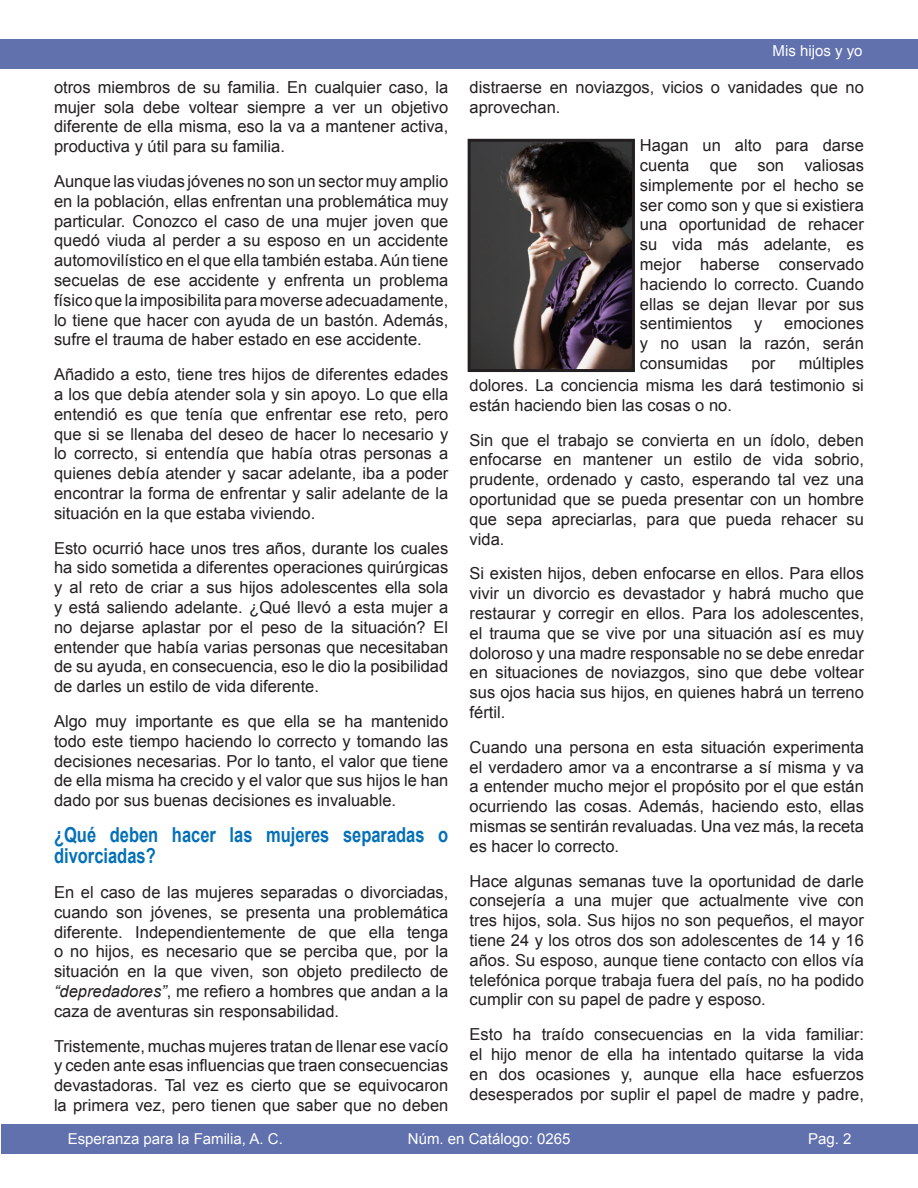
<style>
.page{position:relative;width:918px;height:1188px;background:#fff}
.page>*{position:absolute;margin:0;border:0;box-sizing:border-box;transform-origin:0 0}
.t1{font:700 20.7px/21px "Arial";color:#0470b7;scale:.8 1}
.t2{font:16.5px/19.8px "Arial";color:#231f20;text-align:justify}
.t3{font:15px "Arial";color:#fff}
.s1{font-style:italic}
</style>
<div class="page">
<div style="left:1px;top:1124px;width:917px;height:29px;background:#6171ae"></div>
<div style="left:0;top:39px;width:918px;height:30px;background:#6171ae"></div>
<img style="left:472px;top:143px;width:159px;height:225px">
<div style="left:468px;top:139px;width:167px;height:233px;border:3px solid #231f20"></div>
<p class="t2" style="left:54px;top:77px;width:396px">otros miembros de su familia. En cualquier caso, la mujer sola debe voltear siempre a ver un objetivo diferente de ella misma, eso la va a mantener activa, productiva y útil para su familia.</p>
<p class="t2" style="left:54px;top:171px;width:396px">Aunque las viudas jóvenes no son un sector muy amplio en la población, ellas enfrentan una problemática muy particular. Conozco el caso de una mujer joven que quedó viuda al perder a su esposo en un accidente automovilístico en el que ella también estaba. Aún tiene secuelas de ese accidente y enfrenta un problema físico que la imposibilita para moverse adecuadamente, lo tiene que hacer con ayuda de un bastón. Además, sufre el trauma de haber estado en ese accidente.</p>
<p class="t2" style="left:54px;top:365px;width:396px">Añadido a esto, tiene tres hijos de diferentes edades a los que debía atender sola y sin apoyo. Lo que ella entendió es que tenía que enfrentar ese reto, pero que si se llenaba del deseo de hacer lo necesario y lo correcto, si entendía que había otras personas a quienes debía atender y sacar adelante, iba a poder encontrar la forma de enfrentar y salir adelante de la situación en la que estaba viviendo.</p>
<p class="t2" style="left:54px;top:538px;width:396px">Esto ocurrió hace unos tres años, durante los cuales ha sido sometida a diferentes operaciones quirúrgicas y al reto de criar a sus hijos adolescentes ella sola y está saliendo adelante. ¿Qué llevó a esta mujer a no dejarse aplastar por el peso de la situación? El entender que había varias personas que necesitaban de su ayuda, en consecuencia, eso le dio la posibilidad de darles un estilo de vida diferente.</p>
<p class="t2" style="left:54px;top:711px;width:396px">Algo muy importante es que ella se ha mantenido todo este tiempo haciendo lo correcto y tomando las decisiones necesarias. Por lo tanto, el valor que tiene de ella misma ha crecido y el valor que sus hijos le han dado por sus buenas decisiones es invaluable.</p>
<p class="t1" style="left:54px;top:825px;width:494px">¿Qué deben hacer las mujeres separadas o divorciadas?</p>
<p class="t2" style="left:54px;top:882px;width:396px">En el caso de las mujeres separadas o divorciadas, cuando son jóvenes, se presenta una problemática diferente. Independientemente de que ella tenga o no hijos, es necesario que se perciba que, por la situación en la que viven, son objeto predilecto de <span class="s1">“depredadores”</span>, me refiero a hombres que andan a la caza de aventuras sin responsabilidad.</p>
<p class="t2" style="left:54px;top:1036px;width:396px">Tristemente, muchas mujeres tratan de llenar ese vacío y ceden ante esas influencias que traen consecuencias devastadoras. Tal vez es cierto que se equivocaron la primera vez, pero tienen que saber que no deben</p>
<p class="t3" style="left:773px;top:41px;width:92px">Mis hijos y yo</p>
<p class="t2" style="left:470px;top:77px;width:396px">distraerse en noviazgos, vicios o vanidades que no aprovechan.</p>
<p class="t2" style="left:640px;top:136px;width:226px">Hagan un alto para darse cuenta que son valiosas simplemente por el hecho se ser como son y que si existiera una oportunidad de rehacer su vida más adelante, es mejor haberse conservado haciendo lo correcto. Cuando ellas se dejan llevar por sus sentimientos</p>
<p class="t2" style="left:640px;top:314px;width:226px;text-indent:144px">emociones y no usan la razón, serán consumidas</p>
<p class="t2" style="left:754px;top:314px;width:10px">y</p>
<p class="t2" style="left:752px;top:354px;width:25px">por</p>
<p class="t2" style="left:799px;top:354px;width:67px">múltiples</p>
<p class="t2" style="left:470px;top:375px;width:396px">dolores. La conciencia misma les dará testimonio si están haciendo bien las cosas o no.</p>
<p class="t2" style="left:470px;top:430px;width:396px">Sin que el trabajo se convierta en un ídolo, deben enfocarse en mantener un estilo de vida sobrio, prudente, ordenado y casto, esperando tal vez una oportunidad que se pueda presentar con un hombre que sepa apreciarlas, para que pueda rehacer su vida.</p>
<p class="t2" style="left:470px;top:564px;width:396px">Si existen hijos, deben enfocarse en ellos. Para ellos vivir un divorcio es devastador y habrá mucho que restaurar y corregir en ellos. Para los adolescentes, el trauma que se vive por una situación así es muy doloroso y una madre responsable no se debe enredar en situaciones de noviazgos, sino que debe voltear sus ojos hacia sus hijos, en quienes habrá un terreno fértil.</p>
<p class="t2" style="left:470px;top:737px;width:396px">Cuando una persona en esta situación experimenta el verdadero amor va a encontrarse a sí misma y va a entender mucho mejor el propósito por el que están ocurriendo las cosas. Además, haciendo esto, ellas mismas se sentirán revaluadas. Una vez más, la receta es hacer lo correcto.</p>
<p class="t2" style="left:470px;top:871px;width:396px">Hace algunas semanas tuve la oportunidad de darle consejería a una mujer que actualmente vive con tres hijos, sola. Sus hijos no son pequeños, el mayor tiene 24 y los otros dos son adolescentes de 14 y 16 años. Su esposo, aunque tiene contacto con ellos vía telefónica porque trabaja fuera del país, no ha podido cumplir con su papel de padre y esposo.</p>
<p class="t2" style="left:470px;top:1025px;width:396px">Esto ha traído consecuencias en la vida familiar: el hijo menor de ella ha intentado quitarse la vida en dos ocasiones y, aunque ella hace esfuerzos desesperados por suplir el papel de madre y padre,</p>
<p class="t3" style="left:68px;top:1129px;width:217px">Esperanza para la Familia, A. C.</p>
<p class="t3" style="left:408px;top:1129px;width:164px">Núm. en Catálogo: 0265</p>
<p class="t3" style="left:808px;top:1129px;width:45px">Pag. 2</p>
</div>
